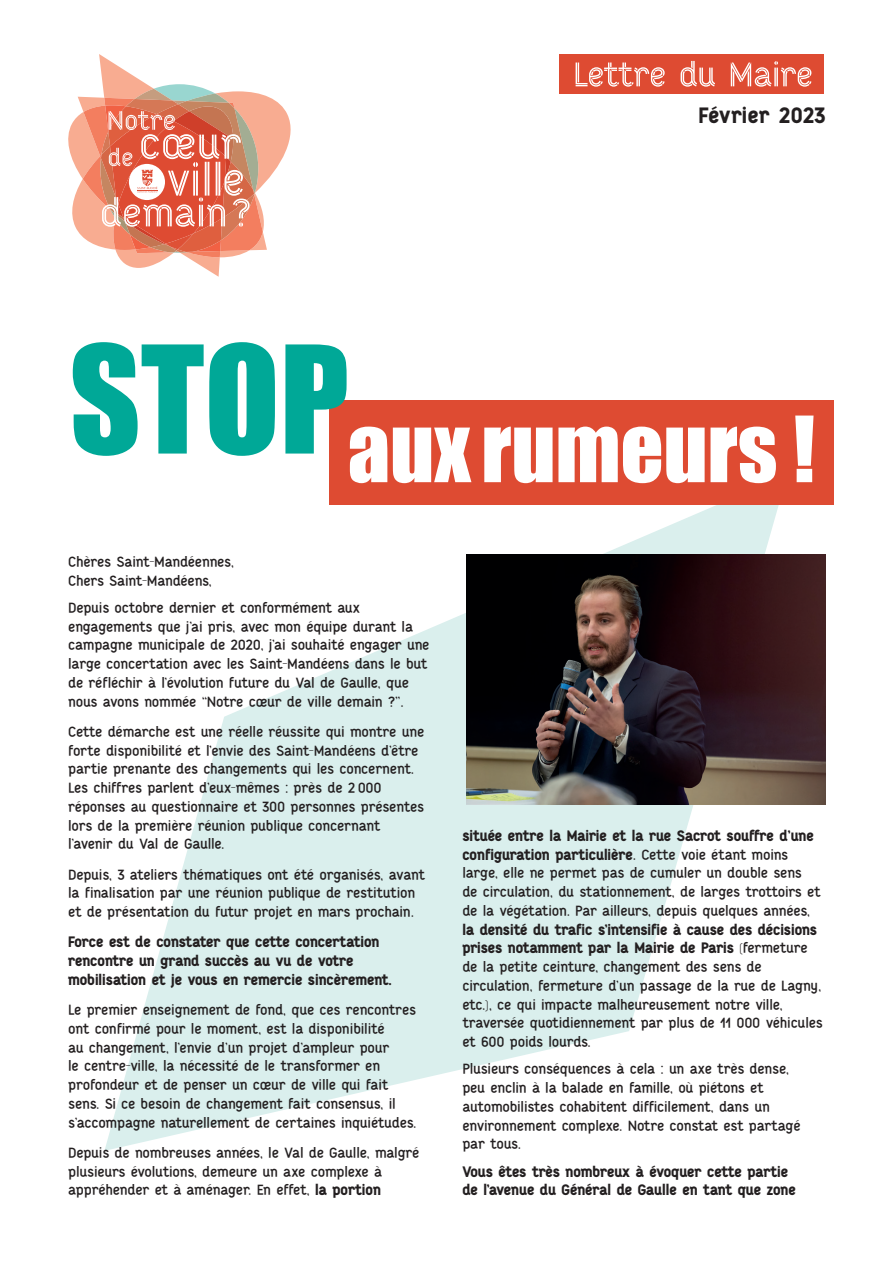
<style>
.page{position:relative;width:893px;height:1263px;background:#fff}
.page>*{position:absolute;margin:0;border:0;box-sizing:border-box;transform-origin:0 0}
.t1{font:138px "Impact";color:#00a897}
.t2{font:84.3px "Impact";color:#fff}
.t3{font:53.4px "Achtung DIY Fill";letter-spacing:-.015em;color:#fff}
.t4{font:33px "Achtung DIY Solid";letter-spacing:.015em;color:#231f20}
.t5{font:22.5px/18.8px "Achtung DIY Flat";letter-spacing:-.01em;color:#231f20}
.t6{font:22.5px/18.8px "Achtung DIY Solid";color:#231f20}
.s1{font-family:"Achtung DIY Solid"}
</style>
<div class="page">
<svg style="left:104px;top:505px;width:683px;height:646px;fill:#daefed"></svg>
<svg style="left:68px;top:54px;width:223px;height:223px"></svg>
<div style="left:559px;top:54px;width:265px;height:40px;background:#de4b32"></div>
<img style="left:467px;top:555px;width:358px;height:249px">
<div style="left:329px;top:400px;width:504px;height:105px;background:#de4b32"></div>
<p class="t3" style="left:573px;top:48px;width:242px">Lettre du Maire</p>
<p class="t4" style="left:699px;top:99px;width:128px">Février 2023</p>
<p class="t1" style="left:69px;top:292px;width:281px">STOP</p>
<p class="t2" style="left:348px;top:384px;width:469px">aux rumeurs !</p>
<p class="t5" style="left:68px;top:551px;width:167px">Chères Saint-Mandéennes,<br>Chers Saint-Mandéens,</p>
<p class="t5" style="left:68px;top:598px;width:363px">Depuis octobre dernier et conformément aux engagements que j’ai pris, avec mon équipe durant la campagne municipale de 2020, j’ai souhaité engager une large concertation avec les Saint-Mandéens dans le but de réfléchir à l’évolution future du Val de Gaulle, que nous avons nommée “Notre cœur de ville demain ?”.</p>
<p class="t5" style="left:68px;top:722px;width:358px">Cette démarche est une réelle réussite qui montre une forte disponibilité et l’envie des Saint-Mandéens d’être partie prenante des changements qui les concernent.<br>Les chiffres parlent d’eux-mêmes : près de 2000 réponses au questionnaire et 300 personnes présentes lors de la première réunion publique concernant l’avenir du Val de Gaulle.</p>
<p class="t5" style="left:68px;top:864px;width:358px">Depuis, 3 ateliers thématiques ont été organisés, avant la finalisation par une réunion publique de restitution et de présentation du futur projet en mars prochain.</p>
<p class="t6" style="left:68px;top:932px;width:325px">Force est de constater que cette concertation rencontre un grand succès au vu de votre mobilisation et je vous en remercie sincèrement.</p>
<p class="t5" style="left:68px;top:1000px;width:350px">Le premier enseignement de fond, que ces rencontres ont confirmé pour le moment, est la disponibilité<br>au changement, l’envie d’un projet d’ampleur pour<br>le centre-ville, la nécessité de le transformer en profondeur et de penser un cœur de ville qui fait sens. Si ce besoin de changement fait consensus, il s’accompagne naturellement de certaines inquiétudes.</p>
<p class="t5" style="left:68px;top:1143px;width:353px">Depuis de nombreuses années, le Val de Gaulle, malgré plusieurs évolutions, demeure un axe complexe à appréhender et à aménager. En effet, <span class="s1">la portion</span></p>
<p class="t5" style="left:462px;top:826px;width:362px"><span class="s1">située entre la Mairie et la rue Sacrot souffre d’une configuration particulière</span>. Cette voie étant moins large, elle ne permet pas de cumuler un double sens<br>de circulation, du stationnement, de larges trottoirs et de la végétation. Par ailleurs, depuis quelques années, <span class="s1">la densité du trafic s’intensifie à cause des décisions prises notamment par la Mairie de Paris</span> (fermeture de la petite ceinture, changement des sens de circulation, fermeture d’un passage de la rue de Lagny, etc.), ce qui impacte malheureusement notre ville, traversée quotidiennement par plus de 11 000 véhicules et 600 poids lourds.</p>
<p class="t5" style="left:462px;top:1059px;width:340px">Plusieurs conséquences à cela : un axe très dense, peu enclin à la balade en famille, où piétons et automobilistes cohabitent difficilement, dans un environnement complexe. Notre constat est partagé par tous.</p>
<p class="t6" style="left:462px;top:1161px;width:335px">Vous êtes très nombreux à évoquer cette partie de l’avenue du Général de Gaulle en tant que zone</p>
</div>
